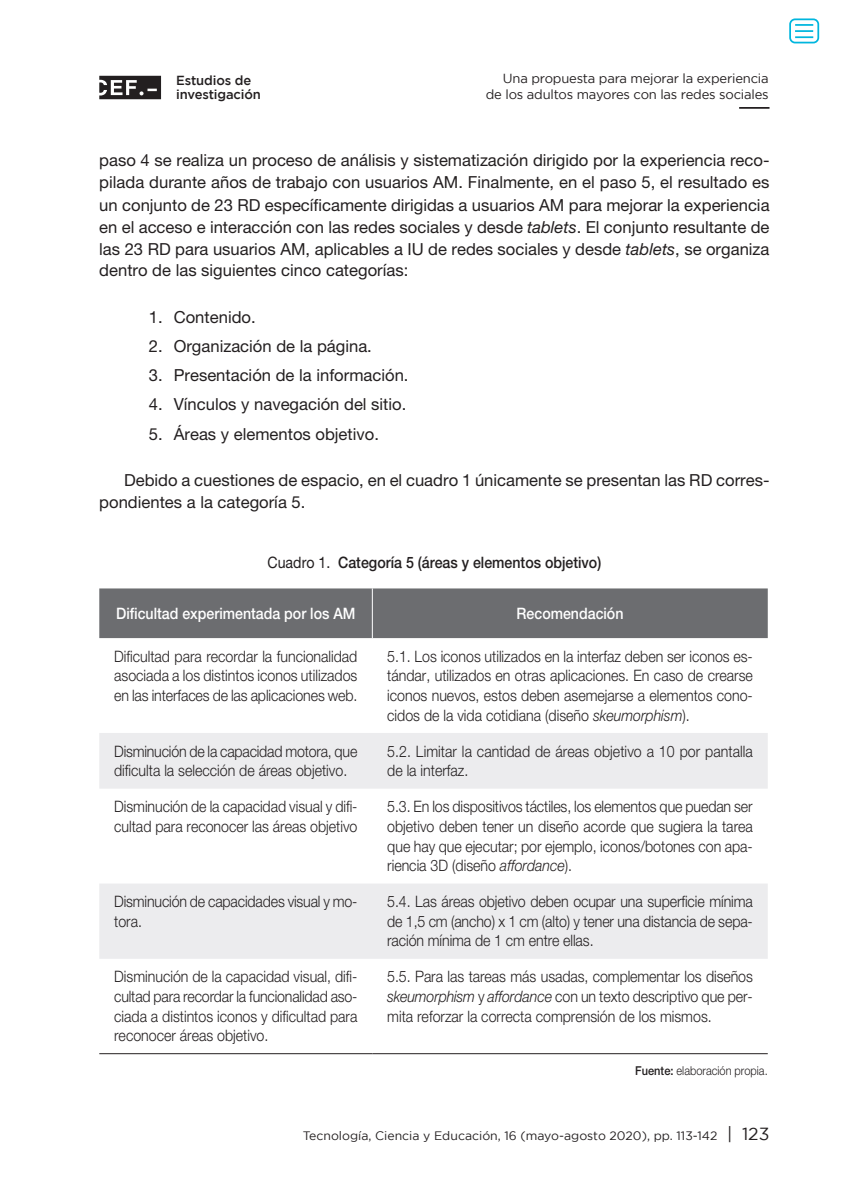
<style>
.page{position:relative;width:844px;height:1191px;background:#fff}
.page>*{position:absolute;margin:0;border:0;box-sizing:border-box;transform-origin:0 0}
.texto_normal__espaci{font:16.62px/22.1px "Helvetica Neue LT Std";color:#231f20;text-align:justify}
.a___bolo__1__1_ª_cla{font:16.62px "Helvetica Neue LT Std";color:#231f20}
.Tablas_y_gráficos{font:300 15.75px/19.6px "Helvetica Neue LT Std";color:#231f20;text-align:justify;scale:.9 1}
.Cabeceras_tablas_y_g{font:500 15.75px "Helvetica Neue LT Std";color:#fff;scale:.9 1}
.Tablas_título{font:500 15.75px "Helvetica Neue LT Std";color:#231f20;scale:.9 1}
.t1{font:13.12px/16.6px "Gotham";letter-spacing:-.015em;color:#231f20;text-align:right}
.t2{font:500 13.12px/14.2px "Gotham";letter-spacing:-.01em;color:#231f20}
.t3{font:12.25px "Gotham";color:#231f20}
.Fuente_tablas_y_graf{font:300 12.25px "Helvetica Neue LT Std";color:#231f20;scale:.9 1}
.s1{font-style:italic}
.s2{font-weight:400}
.s3{font-weight:500}
.s4{font-size:17.5px}
</style>
<div class="page">
<svg style="left:99px;top:76px;width:62px;height:23px"></svg>
<hr style="left:739px;top:107px;width:30px;height:2px;background:#231f20">
<div style="left:99px;top:588px;width:668px;height:50px;background:#6c6d70"></div>
<svg style="left:99px;top:733px;width:668px;height:225px;fill:#ececee"></svg>
<hr style="left:99px;top:1053px;width:273px;height:1px;background:#231f20">
<hr style="left:372px;top:1053px;width:395px;height:1px;background:#231f20">
<hr style="left:372px;top:588px;width:1px;height:50px;background:#fff">
<div style="left:789px;top:18px;width:30px;height:25px;border:2px solid #00b6de;border-radius:5px"></div>
<svg style="left:795px;top:24px;width:18px;height:14px"></svg>
<p class="t2" style="left:176px;top:73px;width:86px">Estudios de investigación</p>
<p class="t1" style="left:485px;top:69px;width:284px">Una propuesta para mejorar la experiencia de los adultos mayores con las redes sociales</p>
<p class="texto_normal__espaci" style="left:99px;top:148px;width:671px">paso 4 se realiza un proceso de análisis y sistematización dirigido por la experiencia reco&shy;pilada durante años de trabajo con usuarios AM. Finalmente, en el paso 5, el resultado es un conjunto de 23 RD específicamente dirigidas a usuarios AM para mejorar la experiencia en el acceso e interacción con las redes sociales y desde <span class="s1">tablets</span>. El conjunto resultante de las 23 RD para usuarios AM, aplicables a IU de redes sociales y desde <span class="s1">tablets</span>, se organiza dentro de las siguientes cinco categorías:</p>
<p class="a___bolo__1__1_ª_cla" style="left:149px;top:307px;width:108px">1. Contenido.</p>
<p class="a___bolo__1__1_ª_cla" style="left:149px;top:336px;width:224px">2. Organización de la página.</p>
<p class="a___bolo__1__1_ª_cla" style="left:149px;top:365px;width:261px">3. Presentación de la información.</p>
<p class="a___bolo__1__1_ª_cla" style="left:149px;top:394px;width:259px">4. Vínculos y navegación del sitio.</p>
<p class="a___bolo__1__1_ª_cla" style="left:149px;top:424px;width:231px">5. Áreas y elementos objetivo.</p>
<p class="texto_normal__espaci" style="left:99px;top:469px;width:671px;text-indent:25px">Debido a cuestiones de espacio, en el cuadro 1 únicamente se presentan las RD corres&shy;pondientes a la categoría 5.</p>
<p class="Tablas_título" style="left:267px;top:553px;width:372px"><span class="s2">Cuadro 1.</span> Categoría 5 (áreas y elementos objetivo)</p>
<p class="Cabeceras_tablas_y_g" style="left:116px;top:604px;width:267px">Dificultad experimentada por los AM</p>
<p class="Cabeceras_tablas_y_g" style="left:516px;top:604px;width:120px">Recomendación</p>
<p class="Tablas_y_gráficos" style="left:114px;top:646px;width:272px">Dificultad para recordar la funcionalidad asociada a los distintos iconos utilizados en las interfaces de las aplicaciones web.</p>
<p class="Tablas_y_gráficos" style="left:387px;top:646px;width:407px">5.1. Los iconos utilizados en la interfaz deben ser iconos es&shy;tándar, utilizados en otras aplicaciones. En caso de crearse iconos nuevos, estos deben asemejarse a elementos cono&shy;cidos de la vida cotidiana (diseño <span class="s1">skeumorphism</span>).</p>
<p class="Tablas_y_gráficos" style="left:114px;top:741px;width:272px">Disminución de la capacidad motora, que dificulta la selección de áreas objetivo.</p>
<p class="Tablas_y_gráficos" style="left:387px;top:741px;width:408px">5.2. Limitar la cantidad de áreas objetivo a 10 por pantalla de la interfaz.</p>
<p class="Tablas_y_gráficos" style="left:114px;top:796px;width:272px">Disminución de la capacidad visual y difi&shy;cultad para reconocer las áreas objetivo</p>
<p class="Tablas_y_gráficos" style="left:387px;top:796px;width:407px">5.3. En los dispositivos táctiles, los elementos que puedan ser objetivo deben tener un diseño acorde que sugiera la tarea que hay que ejecutar; por ejemplo, iconos/botones con apa&shy;riencia 3D (diseño <span class="s1">affordance</span>).</p>
<p class="Tablas_y_gráficos" style="left:114px;top:891px;width:272px">Disminución de capacidades visual y mo&shy;tora.</p>
<p class="Tablas_y_gráficos" style="left:387px;top:891px;width:407px">5.4. Las áreas objetivo deben ocupar una superficie mínima de 1,5 cm (ancho) x 1 cm (alto) y tener una distancia de sepa&shy;ración mínima de 1 cm entre ellas.</p>
<p class="Tablas_y_gráficos" style="left:114px;top:966px;width:272px">Disminución de la capacidad visual, difi&shy;cultad para recordar la funcionalidad aso&shy;ciada a distintos iconos y dificultad para reconocer áreas objetivo.</p>
<p class="Tablas_y_gráficos" style="left:387px;top:966px;width:407px">5.5. Para las tareas más usadas, complementar los diseños <span class="s1">skeumorphism</span> y <span class="s1">affordance</span> con un texto descriptivo que per&shy;mita reforzar la correcta comprensión de los mismos.</p>
<p class="Fuente_tablas_y_graf" style="left:635px;top:1063px;width:149px"><span class="s3">Fuente:</span> elaboración propia.</p>
<p class="t3" style="left:303px;top:1128px;width:468px">Tecnología, Ciencia y Educación, 16 (mayo-agosto 2020), pp. 113-142 <span class="s4">| 123</span></p>
</div>
